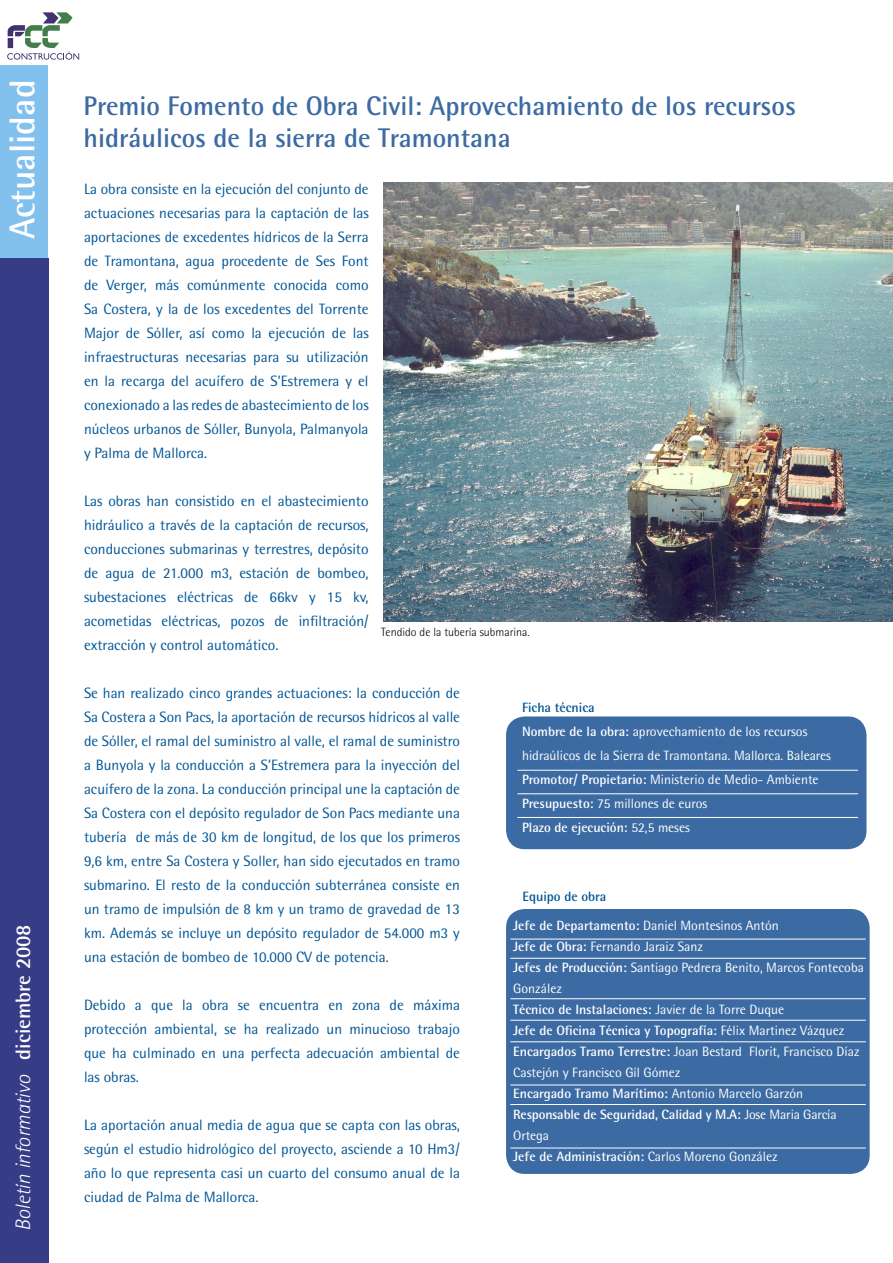
<style>
.page{position:relative;width:893px;height:1263px;background:#fff}
.page>*{position:absolute;margin:0;border:0;box-sizing:border-box;transform-origin:0 0}
.t1{font:700 36px "Rotis Semi Sans";color:#fff}
.t2{font:700 27px/32.4px "Rotis Semi Sans";color:#3c6aa2}
.t3{font:italic 300 21px "Rotis Semi Sans";letter-spacing:-.005em;color:#fff}
.t4{font:15px/24px "Rotis Semi Sans";color:#005596;text-align:justify}
.t5{font:13.5px/21px "Rotis Semi Sans";color:#fff}
.t6{font:700 13.5px/21px "Rotis Semi Sans";color:#fff}
.t7{font:700 13.5px "Rotis Semi Sans";color:#005596}
.t8{font:300 12px "Rotis Semi Sans";color:#000}
.s1{font-weight:700;font-style:normal}
.s2{font-weight:700}
.s3{font-weight:400}
</style>
<div class="page">
<img style="left:384px;top:182px;width:509px;height:439px">
<div style="left:506px;top:716px;width:361px;height:132px;background:#3c6aa2"></div>
<hr style="left:517px;top:817px;width:341px;height:1px;background:#fff">
<hr style="left:517px;top:770px;width:341px;height:1px;background:#fff">
<hr style="left:517px;top:793px;width:341px;height:1px;background:#fff">
<div style="left:0;top:65px;width:48px;height:197px;background:#82c0ee"></div>
<div style="left:0;top:258px;width:48px;height:1005px;background:#373c87"></div>
<svg style="left:7px;top:12px;width:72px;height:48px"></svg>
<div style="left:506px;top:909px;width:364px;height:264px;background:#3c6aa2"></div>
<hr style="left:510px;top:939px;width:356px;height:1px;background:#fff">
<hr style="left:510px;top:998px;width:356px;height:1px;background:#fff">
<hr style="left:510px;top:1020px;width:356px;height:1px;background:#fff">
<hr style="left:510px;top:1041px;width:356px;height:1px;background:#fff">
<hr style="left:510px;top:1148px;width:356px;height:1px;background:#fff">
<hr style="left:510px;top:958px;width:356px;height:1px;background:#fff">
<hr style="left:510px;top:1084px;width:356px;height:1px;background:#fff">
<hr style="left:510px;top:1104px;width:356px;height:1px;background:#fff">
<p class="t1" style="left:0;top:239px;width:161px;rotate:-90deg">Actualidad</p>
<p class="t3" style="left:11px;top:1231px;width:308px;rotate:-90deg">Boletín informativo <span class="s1">diciembre 2008</span></p>
<p class="t2" style="left:84px;top:89px;width:714px">Premio Fomento de Obra Civil: Aprovechamiento de los recursos hidráulicos de la sierra de Tramontana</p>
<p class="t4" style="left:84px;top:177px;width:286px">La obra consiste en la ejecución del conjunto de actuaciones necesarias para la captación de las aportaciones de excedentes hídricos de la Serra de Tramontana, agua procedente de Ses Font de Verger, más comúnmente conocida como Sa Costera, y la de los excedentes del Torrente Major de Sóller, así como la ejecución de las infraestructuras necesarias para su utilización en la recarga del acuífero de S’Estremera y el conexionado a las redes de abastecimiento de los núcleos urbanos de Sóller, Bunyola, Palmanyola y Palma de Mallorca.</p>
<p class="t4" style="left:84px;top:489px;width:286px">Las obras han consistido en el abastecimiento hidráulico a través de la captación de recursos, conducciones submarinas y terrestres, depósito de agua de 21.000 m3, estación de bombeo, subestaciones eléctricas de 66kv y 15 kv, acometidas eléctricas, pozos de infiltración/ extracción y control automático.</p>
<p class="t4" style="left:84px;top:681px;width:378px">Se han realizado cinco grandes actuaciones: la conducción de Sa Costera a Son Pacs, la aportación de recursos hídricos al valle de Sóller, el ramal del suministro al valle, el ramal de suministro a Bunyola y la conducción a S’Estremera para la inyección del acuífero de la zona. La conducción principal une la captación de Sa Costera con el depósito regulador de Son Pacs mediante una tubería de más de 30 km de longitud, de los que los primeros 9,6 km, entre Sa Costera y Soller, han sido ejecutados en tramo submarino. El resto de la conducción subterránea consiste en un tramo de impulsión de 8 km y un tramo de gravedad de 13 km. Además se incluye un depósito regulador de 54.000 m3 y una estación de bombeo de 10.000 CV de potencia.</p>
<p class="t4" style="left:84px;top:993px;width:377px">Debido a que la obra se encuentra en zona de máxima protección ambiental, se ha realizado un minucioso trabajo que ha culminado en una perfecta adecuación ambiental de las obras.</p>
<p class="t4" style="left:84px;top:1113px;width:377px">La aportación anual media de agua que se capta con las obras, según el estudio hidrológico del proyecto, asciende a 10 Hm3/ año lo que representa casi un cuarto del consumo anual de la ciudad de Palma de Mallorca.</p>
<p class="t8" style="left:381px;top:625px;width:150px">Tendido de la tubería submarina.</p>
<p class="t7" style="left:522px;top:699px;width:74px">Ficha técnica</p>
<p class="t5" style="left:522px;top:720px;width:310px;line-height:24px"><span class="s2">Nombre de la obra:</span> aprovechamiento de los recursos hidraúlicos de la Sierra de Tramontana. Mallorca. Baleares</p>
<p class="t5" style="left:522px;top:769px;width:298px"><span class="s2">Promotor/ Propietario:</span> Ministerio de Medio- Ambiente</p>
<p class="t5" style="left:522px;top:793px;width:187px"><span class="s2">Presupuesto:</span> 75 millones de euros</p>
<p class="t6" style="left:522px;top:817px;width:169px">Plazo de ejecución: <span class="s3">52,5 meses</span></p>
<p class="t7" style="left:523px;top:888px;width:85px">Equipo de obra</p>
<p class="t5" style="left:513px;top:915px;width:267px"><span class="s2">Jefe de Departamento:</span> Daniel Montesinos Antón</p>
<p class="t5" style="left:513px;top:936px;width:191px"><span class="s2">Jefe de Obra:</span> Fernando Jaraiz Sanz</p>
<p class="t5" style="left:513px;top:957px;width:352px"><span class="s2">Jefes de Producción:</span> Santiago Pedrera Benito, Marcos Fontecoba<br>González</p>
<p class="t6" style="left:513px;top:999px;width:272px">Técnico de Instalaciones: <span class="s3">Javier de la Torre Duque</span></p>
<p class="t6" style="left:513px;top:1020px;width:333px">Jefe de Oficina Técnica y Topografía: <span class="s3">Félix Martinez Vázquez</span></p>
<p class="t5" style="left:513px;top:1041px;width:348px"><span class="s2">Encargados Tramo Terrestre:</span> Joan Bestard Florit, Francisco Díaz<br>Castejón y Francisco Gíl Gómez</p>
<p class="t6" style="left:513px;top:1083px;width:292px">Encargado Tramo Marítimo: <span class="s3">Antonio Marcelo Garzón</span></p>
<p class="t6" style="left:513px;top:1104px;width:325px">Responsable de Seguridad, Calidad y M.A: <span class="s3">Jose Maria García<br>Ortega</span></p>
<p class="t6" style="left:513px;top:1146px;width:266px">Jefe de Administración: <span class="s3">Carlos Moreno González</span></p>
</div>
